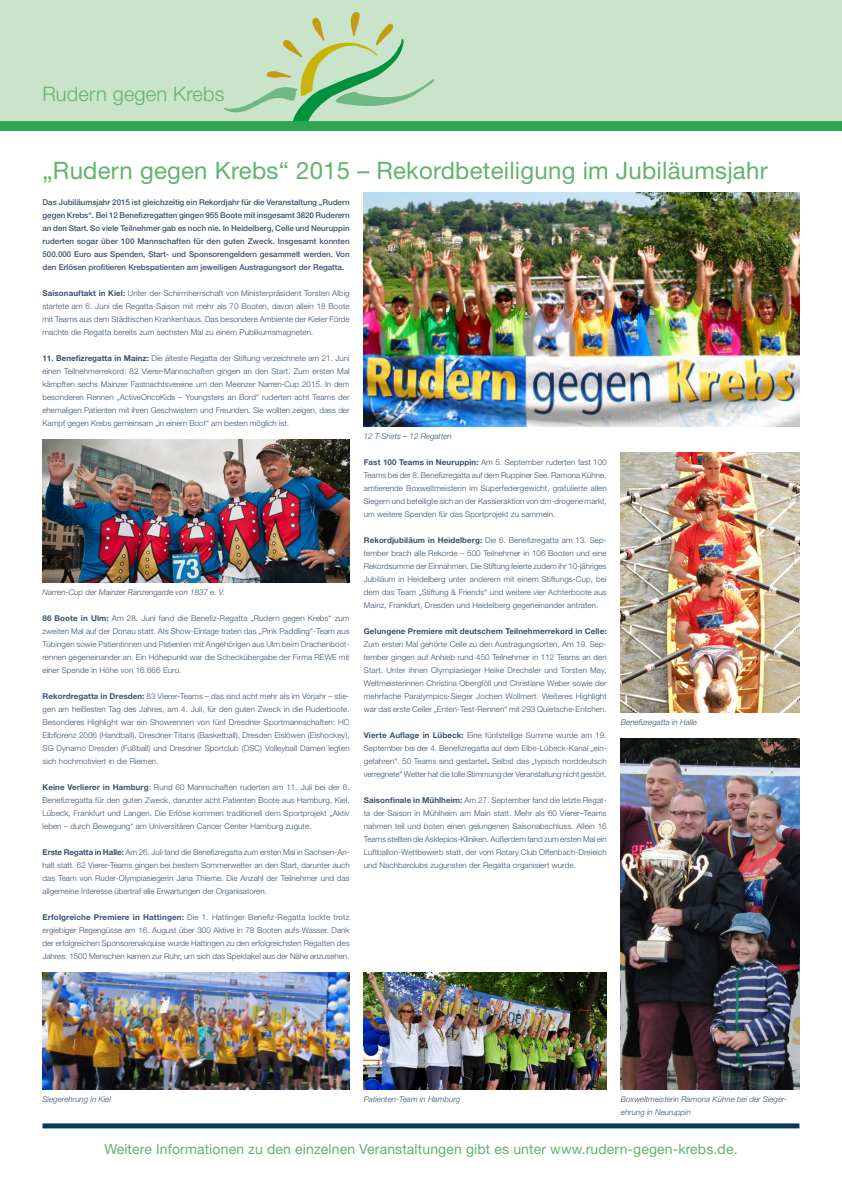
<style>
.page{position:relative;width:842px;height:1191px;background:#fff}
.page>*{position:absolute;margin:0;border:0;box-sizing:border-box;transform-origin:0 0}
.t1{font:24px "Helvetica Neue LT Std";letter-spacing:.01em;color:#61b36d}
.t2{font:300 20px "Helvetica Neue LT Std";letter-spacing:.01em;color:#61b36d}
.t3{font:14px "Helvetica Neue LT Std";letter-spacing:.01em;color:#61b36d}
.t4{font:300 8px/13px "Helvetica Neue LT Std";letter-spacing:.01em;color:#3a516d;text-align:justify}
.t5{font:500 8px/13px "Helvetica Neue LT Std";color:#3a516d;text-align:justify}
.t6{font:italic 300 8px/13px "Helvetica Neue LT Std";color:#3a516d}
.t7{font:700 8px "Helvetica Neue LT Std";letter-spacing:.01em;color:#3a516d}
.s1{font-weight:700}
</style>
<div class="page">
<div style="left:0;top:0;width:842px;height:127px;background:#cae3cb"></div>
<svg style="left:224px;top:12px;width:210px;height:109px"></svg>
<div style="left:0;top:121px;width:842px;height:10px;background:#2fa551"></div>
<img style="left:364px;top:192px;width:435px;height:234px">
<img style="left:43px;top:439px;width:307px;height:143px">
<img style="left:621px;top:738px;width:178px;height:351px">
<img style="left:43px;top:972px;width:307px;height:117px">
<img style="left:364px;top:972px;width:243px;height:117px">
<div style="left:43px;top:1123px;width:756px;height:5px;background:#083957"></div>
<hr style="left:841px;top:0;width:1px;height:126px;background:#b9dbf3">
<img style="left:621px;top:452px;width:178px;height:260px">
<h2 class="t2" style="left:42px;top:82px;width:183px">Rudern gegen Krebs</h2>
<h1 class="t1" style="left:43px;top:156px;width:727px">„Rudern gegen Krebs“ 2015 – Rekordbeteiligung im Jubiläumsjahr</h1>
<p class="t5" style="left:43px;top:196px;width:309px">Das Jubiläumsjahr 2015 ist gleichzeitig ein Rekordjahr für die Veranstaltung „Rudern gegen Krebs“. Bei 12 Benefizregatten gingen 955 Boote mit insgesamt 3820 Ruderern an den Start. So viele Teilnehmer gab es noch nie. In Heidelberg, Celle und Neuruppin ruderten sogar über 100 Mannschaften für den guten Zweck. Insgesamt konnten 500.000 Euro aus Spenden, Start- und Sponsorengeldern gesammelt werden. Von den Erlösen profitieren Krebspatienten am jeweiligen Austragungsort der Regatta.</p>
<p class="t4" style="left:43px;top:286px;width:309px"><span class="s1">Saisonauftakt in Kiel:</span> Unter der Schirmherrschaft von Ministerpräsident Torsten Albig startete am 6. Juni die Regatta-Saison mit mehr als 70 Booten, davon allein 18 Boote mit Teams aus dem Städtischen Krankenhaus. Das besondere Ambiente der Kieler Förde machte die Regatta bereits zum sechsten Mal zu einem Publikumsmagneten.</p>
<p class="t4" style="left:42px;top:351px;width:309px"><span class="s1">11. Benefizregatta in Mainz:</span> Die älteste Regatta der Stiftung verzeichnete am 21. Juni einen Teilnehmerrekord: 82 Vierer-Mannschaften gingen an den Start. Zum ersten Mal kämpften sechs Mainzer Fastnachtsvereine um den Meenzer Narren-Cup 2015. In dem besonderen Rennen „ActiveOncoKids – Youngsters an Bord“ ruderten acht Teams der ehemaligen Patienten mit ihren Geschwistern und Freunden. Sie wollten zeigen, dass der Kampf gegen Krebs gemeinsam „in einem Boot“ am besten möglich ist.</p>
<p class="t6" style="left:42px;top:586px;width:184px">Narren-Cup der Mainzer Ranzengarde von 1837 e. V.</p>
<p class="t4" style="left:42px;top:611px;width:309px"><span class="s1">86 Boote in Ulm:</span> Am 28. Juni fand die Benefiz-Regatta „Rudern gegen Krebs“ zum zweiten Mal auf der Donau statt. Als Show-Einlage traten das „Pink Paddling“-Team aus Tübingen sowie Patientinnen und Patienten mit Angehörigen aus Ulm beim Drachenboot&shy;rennen gegeneinander an. Ein Höhepunkt war die Scheckübergabe der Firma REWE mit einer Spende in Höhe von 16.666 Euro.</p>
<p class="t4" style="left:43px;top:689px;width:309px"><span class="s1">Rekordregatta in Dresden:</span> 83 Vierer-Teams – das sind acht mehr als im Vorjahr – stie&shy;gen am heißesten Tag des Jahres, am 4. Juli, für den guten Zweck in die Ruderboote.<br>Besonderes Highlight war ein Showrennen von fünf Dresdner Sportmannschaften: HC Elbflorenz 2006 (Handball), Dresdner Titans (Basketball), Dresden Eislöwen (Eishockey), SG Dynamo Dresden (Fußball) und Dresdner Sportclub (DSC) Volleyball Damen legten sich hochmotiviert in die Riemen.</p>
<p class="t4" style="left:43px;top:780px;width:309px"><span class="s1">Keine Verlierer in Hamburg</span>: Rund 60 Mannschaften ruderten am 11. Juli bei der 6.<br>Benefizregatta für den guten Zweck, darunter acht Patienten Boote aus Hamburg, Kiel, Lübeck, Frankfurt und Langen. Die Erlöse kommen traditionell dem Sportprojekt „Aktiv leben – durch Bewegung“ am Universitären Cancer Center Hamburg zugute.</p>
<p class="t4" style="left:43px;top:845px;width:309px"><span class="s1">Erste Regatta in Halle:</span> Am 26. Juli fand die Benefizregatta zum ersten Mal in Sachsen-An&shy;halt statt. 62 Vierer-Teams gingen bei bestem Sommerwetter an den Start, darunter auch das Team von Ruder-Olympiasiegerin Jana Thieme. Die Anzahl der Teilnehmer und das allgemeine Interesse übertraf alle Erwartungen der Organisatoren.</p>
<p class="t4" style="left:42px;top:910px;width:309px"><span class="s1">Erfolgreiche Premiere in Hattingen:</span> Die 1. Hattinger Benefiz-Regatta lockte trotz ergiebiger Regengüsse am 16. August über 300 Aktive in 78 Booten aufs Wasser. Dank der erfolgreichen Sponsorenakquise wurde Hattingen zu den erfolgreichsten Regatten des Jahres. 1500 Menschen kamen zur Ruhr, um sich das Spektakel aus der Nähe anzusehen.</p>
<p class="t6" style="left:364px;top:430px;width:89px">12 T-Shirts – 12 Regatten</p>
<p class="t4" style="left:364px;top:455px;width:244px"><span class="s1">Fast 100 Teams in Neuruppin:</span> Am 5. September ruderten fast 100<br>Teams bei der 8. Benefizregatta auf dem Ruppiner See. Ramona Kühne, amtierende Boxweltmeisterin im Superfedergewicht, gratulierte allen Siegern und beteiligte sich an der Kassieraktion von dm-drogerie markt, um weitere Spenden für das Sportprojekt zu sammeln.</p>
<p class="t4" style="left:364px;top:533px;width:244px"><span class="s1">Rekordjubiläum in Heidelberg:</span> Die 6. Benefizregatta am 13. Sep&shy;tember brach alle Rekorde – 500 Teilnehmer in 106 Booten und eine Rekordsumme der Einnahmen. Die Stiftung feierte zudem ihr 10-jähriges Jubiläum in Heidelberg unter anderem mit einem Stiftungs-Cup, bei dem das Team „Stiftung &amp; Friends“ und weitere vier Achterboote aus Mainz, Frankfurt, Dresden und Heidelberg gegeneinander antraten.</p>
<p class="t7" style="left:364px;top:626px;width:244px">Gelungene Premiere mit deutschem Teilnehmerrekord in Celle:</p>
<p class="t4" style="left:364px;top:637px;width:244px">Zum ersten Mal gehörte Celle zu den Austragungsorten. Am 19. Sep&shy;tember gingen auf Anhieb rund 450 Teilnehmer in 112 Teams an den Start. Unter ihnen Olympiasieger Heike Drechsler und Torsten May, Weltmeisterinnen Christina Obergföll und Christiane Weber sowie der mehrfache Paralympics-Sieger Jochen Wollmert. Weiteres Highlight war das erste Celler „Enten-Test-Rennen“ mit 293 Quietsche-Entchen.</p>
<p class="t4" style="left:364px;top:728px;width:244px"><span class="s1">Vierte Auflage in Lübeck:</span> Eine fünfstellige Summe wurde am 19.<br>September bei der 4. Benefizregatta auf dem Elbe-Lübeck-Kanal „ein&shy;gefahren“. 50 Teams sind gestartet<span class="s1">.</span> Selbst das „typisch norddeutsch verregnete“ Wetter hat die tolle Stimmung der Veranstaltung nicht gestört.</p>
<p class="t4" style="left:364px;top:793px;width:244px"><span class="s1">Saisonfinale in Mühlheim:</span> Am 27. September fand die letzte Regat&shy;ta der Saison in Mühlheim am Main statt. Mehr als 60 Vierer–Teams nahmen teil und boten einen gelungenen Saisonabschluss. Allein 16<br>Teams stellten die Asklepios-Kliniken. Außerdem fand zum ersten Mal ein Luftballon-Wettbewerb statt, der vom Rotary Club Offenbach-Dreieich und Nachbarclubs zugunsten der Regatta organisiert wurde.</p>
<p class="t6" style="left:621px;top:716px;width:78px">Benefizregatta in Halle</p>
<p class="t6" style="left:43px;top:1093px;width:70px">Siegerehrung in Kiel</p>
<p class="t6" style="left:364px;top:1093px;width:98px">Patienten-Team in Hamburg</p>
<p class="t6" style="left:621px;top:1093px;width:167px">Boxweltmeisterin Ramona Kühne bei der Sieger&shy;ehrung in Neuruppin</p>
<h3 class="t3" style="left:104px;top:1141px;width:635px">Weitere Informationen zu den einzelnen Veranstaltungen gibt es unter www.rudern-gegen-krebs.de.</h3>
</div>
